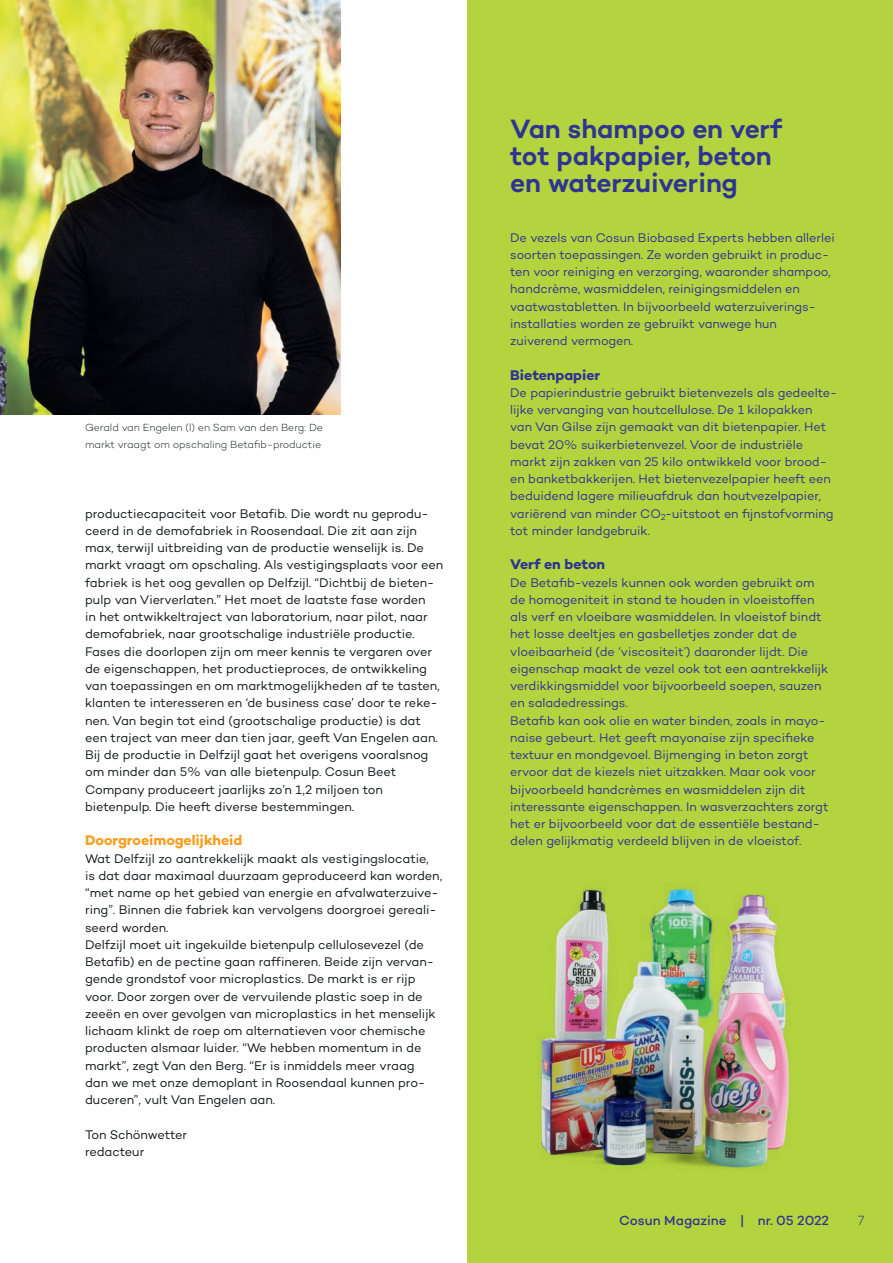
<style>
.page{position:relative;width:893px;height:1263px;background:#fff}
.page>*{position:absolute;margin:0;border:0;box-sizing:border-box;transform-origin:0 0}
.t1{font:600 27px/27px "Campton";color:#2f3392}
.t2{font:700 14.25px "Campton";letter-spacing:-.005em;color:#2f3392}
.t3{font:700 14.25px "Campton";letter-spacing:-.005em;color:#f89d1e}
.t4{font:500 13.5px "Campton";color:#2f3392}
.t5{font:300 13.5px "Campton";color:#2f3392}
.t6{font:12.75px/17.2px "Campton";letter-spacing:-.005em;color:#121617}
.t7{font:12.75px/17.2px "Campton";letter-spacing:-.005em;color:#2f3392}
.t8{font:300 10.5px/17.2px "Campton";letter-spacing:-.005em;color:#121617}
</style>
<div class="page">
<div style="left:468px;top:0;width:425px;height:1263px;background:#b3d33f"></div>
<img style="left:0;top:0;width:340px;height:414px">
<img style="left:540px;top:888px;width:249px;height:281px">
<p class="t8" style="left:85px;top:419px;width:240px">Gerald van Engelen (l) en Sam van den Berg: De markt vraagt om opschaling Betafib-productie</p>
<p class="t6" style="left:85px;top:504px;width:360px">productiecapaciteit voor Betafib. Die wordt nu geprodu&shy;ceerd in de demofabriek in Roosendaal. Die zit aan zijn max, terwijl uitbreiding van de productie wenselijk is. De markt vraagt om opschaling. Als vestigingsplaats voor een fabriek is het oog gevallen op Delfzijl. “Dichtbij de bieten&shy;pulp van Vierverlaten.” Het moet de laatste fase worden<br>in het ontwikkeltraject van laboratorium, naar pilot, naar demofabriek, naar grootschalige industriële productie.<br>Fases die doorlopen zijn om meer kennis te vergaren over de eigenschappen, het productieproces, de ontwikkeling van toepassingen en om marktmogelijkheden af te tasten, klanten te interesseren en ‘de business case’ door te reke&shy;nen. Van begin tot eind (grootschalige productie) is dat een traject van meer dan tien jaar, geeft Van Engelen aan.<br>Bij de productie in Delfzijl gaat het overigens vooralsnog om minder dan 5% van alle bietenpulp. Cosun Beet Company produceert jaarlijks zo’n 1,2 miljoen ton bietenpulp. Die heeft diverse bestemmingen.</p>
<p class="t3" style="left:85px;top:831px;width:159px">Doorgroeimogelijkheid</p>
<p class="t6" style="left:85px;top:849px;width:359px">Wat Delfzijl zo aantrekkelijk maakt als vestigingslocatie,<br>is dat daar maximaal duurzaam geproduceerd kan worden, “met name op het gebied van energie en afvalwaterzuive&shy;ring”. Binnen die fabriek kan vervolgens doorgroei gereali&shy;seerd worden.<br>Delfzijl moet uit ingekuilde bietenpulp cellulosevezel (de Betafib) en de pectine gaan raffineren. Beide zijn vervan&shy;gende grondstof voor microplastics. De markt is er rijp voor. Door zorgen over de vervuilende plastic soep in de zeeën en over gevolgen van microplastics in het menselijk lichaam klinkt de roep om alternatieven voor chemische producten alsmaar luider. “We hebben momentum in de markt”, zegt Van den Berg. “Er is inmiddels meer vraag<br>dan we met onze demoplant in Roosendaal kunnen pro&shy;duceren”, vult Van Engelen aan.</p>
<p class="t6" style="left:85px;top:1125px;width:104px">Ton Schönwetter redacteur</p>
<h1 class="t1" style="left:510px;top:115px;width:273px">Van shampoo en verf tot pakpapier, beton en waterzuivering</h1>
<p class="t7" style="left:510px;top:228px;width:326px">De vezels van Cosun Biobased Experts hebben allerlei soorten toepassingen. Ze worden gebruikt in produc&shy;ten voor reiniging en verzorging, waaronder shampoo, handcrème, wasmiddelen, reinigingsmiddelen en vaatwastabletten. In bijvoorbeeld waterzuiverings&shy;installaties worden ze gebruikt vanwege hun zuiverend vermogen.</p>
<p class="t2" style="left:510px;top:366px;width:91px">Bietenpapier</p>
<p class="t7" style="left:510px;top:384px;width:329px">De papierindustrie gebruikt bietenvezels als gedeelte&shy;lijke vervanging van houtcellulose. De 1 kilopakken van Van Gilse zijn gemaakt van dit bietenpapier. Het bevat 20% suikerbietenvezel. Voor de industriële markt zijn zakken van 25 kilo ontwikkeld voor brood&shy;en banketbakkerijen. Het bietenvezelpapier heeft een beduidend lagere milieuafdruk dan houtvezelpapier, variërend van minder CO<sub>2</sub>-uitstoot en fijnstofvorming tot minder landgebruik.</p>
<p class="t2" style="left:510px;top:555px;width:96px">Verf en beton</p>
<p class="t7" style="left:510px;top:573px;width:320px">De Betafib-vezels kunnen ook worden gebruikt om de homogeniteit in stand te houden in vloeistoffen als verf en vloeibare wasmiddelen. In vloeistof bindt het losse deeltjes en gasbelletjes zonder dat de vloeibaarheid (de ‘viscositeit’) daaronder lijdt. Die eigenschap maakt de vezel ook tot een aantrekkelijk verdikkingsmiddel voor bijvoorbeeld soepen, sauzen en saladedressings.<br>Betafib kan ook olie en water binden, zoals in mayo&shy;naise gebeurt. Het geeft mayonaise zijn specifieke textuur en mondgevoel. Bijmenging in beton zorgt ervoor dat de kiezels niet uitzakken. Maar ook voor bijvoorbeeld handcrèmes en wasmiddelen zijn dit interessante eigenschappen. In wasverzachters zorgt het er bijvoorbeeld voor dat de essentiële bestand&shy;delen gelijkmatig verdeeld blijven in de vloeistof.</p>
<p class="t4" style="left:619px;top:1212px;width:211px">Cosun Magazine | nr. 05 2022</p>
<p class="t5" style="left:858px;top:1212px;width:8px">7</p>
</div>
